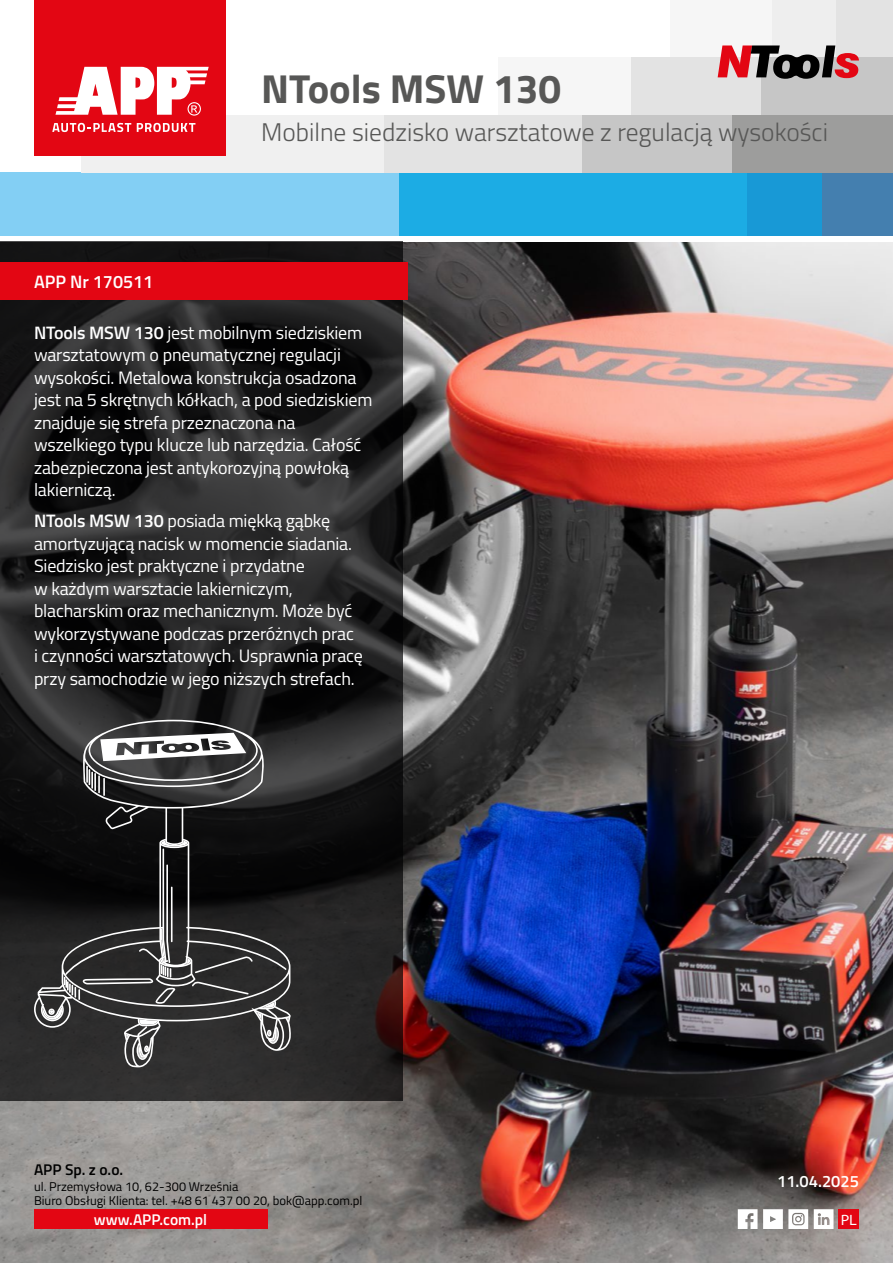
<style>
.page{position:relative;width:893px;height:1263px;background:#fff}
.page>*{position:absolute;margin:0;border:0;box-sizing:border-box;transform-origin:0 0}
.t1{font:700 40.5px "Titillium";color:#575756}
.t2{font:300 25.5px "Titillium";color:#575756}
.t3{font:18px/22.5px "Titillium";letter-spacing:-.01em;color:#fff}
.t4{font:600 18px "Titillium";color:#fff}
.t5{font:600 16.5px "Titillium";color:#fff}
.t6{font:600 15.45px "Titillium";color:#fff}
.t7{font:600 15.45px "Titillium";color:#000}
.t8{font:semi-expanded 15px "Myriad Pro";color:#fff}
.t9{font:12.75px/14.1px "Titillium";color:#000}
.s1{font-weight:600}
</style>
<div class="page">
<div style="left:727px;top:172px;width:97px;height:64px;background:#1899d6"></div>
<div style="left:398px;top:172px;width:348px;height:64px;background:#1cace4"></div>
<div style="left:0;top:172px;width:399px;height:64px;background:#83cff4"></div>
<div style="left:830px;top:0;width:63px;height:57px;background:#e3e3e3"></div>
<div style="left:746px;top:0;width:90px;height:57px;background:#eee"></div>
<div style="left:670px;top:0;width:101px;height:57px;background:#f6f6f6"></div>
<div style="left:761px;top:57px;width:132px;height:58px;background:#c6c6c6"></div>
<div style="left:629px;top:57px;width:132px;height:58px;background:#e3e3e3"></div>
<div style="left:499px;top:57px;width:132px;height:58px;background:#f6f6f6"></div>
<div style="left:822px;top:172px;width:71px;height:64px;background:#447faf"></div>
<div style="left:732px;top:115px;width:161px;height:57px;background:#9d9d9c"></div>
<div style="left:383px;top:115px;width:205px;height:57px;background:#e3e3e3"></div>
<div style="left:81px;top:115px;width:302px;height:57px;background:#f0f0f0"></div>
<div style="left:583px;top:115px;width:149px;height:57px;background:#c6c6c6"></div>
<div style="left:35px;top:0;width:191px;height:156px;background:#e30613"></div>
<svg style="left:52px;top:123px;width:79px;height:9px"></svg>
<svg style="left:137px;top:123px;width:58px;height:9px"></svg>
<svg style="left:55px;top:67px;width:154px;height:49px"></svg>
<img style="left:0;top:242px;width:893px;height:1021px">
<svg style="left:0;top:241px;width:403px;height:860px;background:#232223"></svg>
<div style="left:0;top:263px;width:407px;height:37px;background:#e30613"></div>
<svg style="left:718px;top:45px;width:141px;height:34px"></svg>
<svg style="left:738px;top:1209px;width:19px;height:20px"></svg>
<svg style="left:763px;top:1209px;width:45px;height:20px"></svg>
<svg style="left:814px;top:1209px;width:19px;height:20px"></svg>
<div style="left:34px;top:1209px;width:233px;height:20px;background:#e30613"></div>
<div style="left:838px;top:1209px;width:21px;height:20px;background:#e30613"></div>
<svg style="left:34px;top:720px;width:257px;height:347px;background:#2c2c2c"></svg>
<svg style="left:43px;top:864px;width:132px;height:161px;background:#373737"></svg>
<svg style="left:86px;top:733px;width:160px;height:63px"></svg>
<h1 class="t1" style="left:261px;top:58px;width:302px">NTools MSW 130</h1>
<h2 class="t2" style="left:261px;top:113px;width:568px">Mobilne siedzisko warsztatowe z regulacją wysokości</h2>
<p class="t4" style="left:34px;top:268px;width:121px">APP Nr 170511</p>
<p class="t3" style="left:34px;top:320px;width:340px"><span class="s1">NTools MSW 130</span> jest mobilnym siedziskiem warsztatowym o pneumatycznej regulacji wysokości. Metalowa konstrukcja osadzona jest na 5 skrętnych kółkach, a pod siedziskiem znajduje się strefa przeznaczona na wszelkiego typu klucze lub narzędzia. Całość zabezpieczona jest antykorozyjną powłoką lakierniczą.</p>
<p class="t3" style="left:34px;top:509px;width:330px"><span class="s1">NTools MSW 130</span> posiada miękką gąbkę amortyzującą nacisk w momencie siadania.<br>Siedzisko jest praktyczne i przydatne<br>w każdym warsztacie lakierniczym, blacharskim oraz mechanicznym. Może być wykorzystywane podczas przeróżnych prac<br>i czynności warsztatowych. Usprawnia pracę przy samochodzie w jego niższych strefach.</p>
<p class="t7" style="left:34px;top:1158px;width:91px">APP Sp. z o.o.</p>
<p class="t9" style="left:34px;top:1179px;width:330px">ul. Przemysłowa 10, 62-300 Września<br>Biuro Obsługi Klienta: tel. +48 61 437 00 20, bok@app.com.pl</p>
<p class="t6" style="left:94px;top:1208px;width:115px">www.APP.com.pl</p>
<p class="t8" style="left:841px;top:1210px;width:18px">PL</p>
<p class="t5" style="left:777px;top:1169px;width:83px">11.04.2025</p>
</div>
